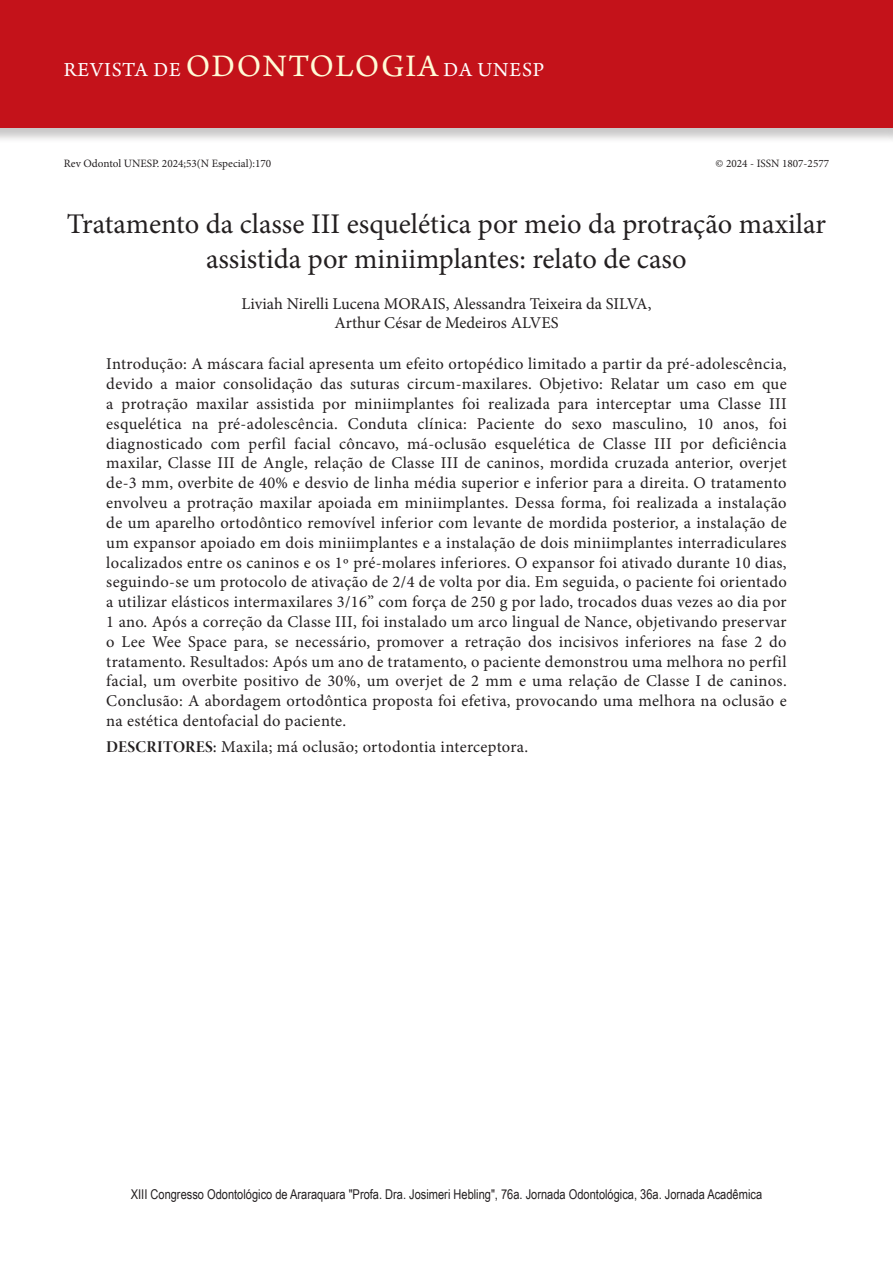
<style>
.page{position:relative;width:893px;height:1263px;background:#fff}
.page>*{position:absolute;margin:0;border:0;box-sizing:border-box;transform-origin:0 0}
.ArticleTitle{font:28.5px/34.2px "Minion Pro";color:#231f20;text-align:center}
.t1{font:21px "Arno Pro";letter-spacing:.04em;color:#fff}
.Abstract{font:16.5px/19.8px "Minion Pro";letter-spacing:.02em;color:#231f20;text-align:justify}
.Authors{font:16.5px/19.8px "Minion Pro";color:#231f20;text-align:center}
.Keywords{font:16.5px "Minion Pro";letter-spacing:.02em;color:#231f20}
.t2{font:13.5px "Arial Narrow";color:#231f20}
.t3{font:11.25px "Minion Pro";color:#231f20}
.s1{font-size:33px;color:#fffbd6}
.s2{font-family:"Minion Pro Bold Disp"}
</style>
<div class="page">
<div style="left:0;top:0;width:893px;height:144px;background:#231f20;opacity:.25"></div>
<div style="left:0;top:0;width:893px;height:128px;background:#c4121a"></div>
<p class="t1" style="left:64px;top:58px;width:482px">REVISTA DE <span class="s1">ODONTOLOGIA</span> DA UNESP</p>
<p class="t3" style="left:64px;top:156px;width:209px">Rev Odontol UNESP. 2024;53(N Especial):170</p>
<p class="t3" style="left:715px;top:156px;width:115px">© 2024 - ISSN 1807-2577</p>
<p class="ArticleTitle" style="left:67px;top:207px;width:761px">Tratamento da classe III esquelética por meio da protração maxilar assistida por miniimplantes: relato de caso</p>
<p class="Authors" style="left:242px;top:293px;width:411px">Liviah Nirelli Lucena MORAIS, Alessandra Teixeira da SILVA,<br>Arthur César de Medeiros ALVES</p>
<p class="Abstract" style="left:106px;top:354px;width:682px">Introdução: A máscara facial apresenta um efeito ortopédico limitado a partir da pré-adolescência, devido a maior consolidação das suturas circum-maxilares. Objetivo: Relatar um caso em que a protração maxilar assistida por miniimplantes foi realizada para interceptar uma Classe III esquelética na pré-adolescência. Conduta clínica: Paciente do sexo masculino, 10 anos, foi diagnosticado com perfil facial côncavo, má-oclusão esquelética de Classe III por deficiência maxilar, Classe III de Angle, relação de Classe III de caninos, mordida cruzada anterior, overjet de-3 mm, overbite de 40% e desvio de linha média superior e inferior para a direita. O tratamento envolveu a protração maxilar apoiada em miniimplantes. Dessa forma, foi realizada a instalação de um aparelho ortodôntico removível inferior com levante de mordida posterior, a instalação de um expansor apoiado em dois miniimplantes e a instalação de dois miniimplantes interradiculares localizados entre os caninos e os 1º pré-molares inferiores. O expansor foi ativado durante 10 dias, seguindo-se um protocolo de ativação de 2/4 de volta por dia. Em seguida, o paciente foi orientado a utilizar elásticos intermaxilares 3/16” com força de 250 g por lado, trocados duas vezes ao dia por 1 ano. Após a correção da Classe III, foi instalado um arco lingual de Nance, objetivando preservar o Lee Wee Space para, se necessário, promover a retração dos incisivos inferiores na fase 2 do tratamento. Resultados: Após um ano de tratamento, o paciente demonstrou uma melhora no perfil facial, um overbite positivo de 30%, um overjet de 2 mm e uma relação de Classe I de caninos.<br>Conclusão: A abordagem ortodôntica proposta foi efetiva, provocando uma melhora na oclusão e na estética dentofacial do paciente.</p>
<p class="Keywords" style="left:106px;top:736px;width:423px"><span class="s2">DESCRITORES:</span> Maxila; má oclusão; ortodontia interceptora.</p>
<p class="t2" style="left:131px;top:1184px;width:633px">XIII Congresso Odontológico de Araraquara "Profa. Dra. Josimeri Hebling", 76a. Jornada Odontológica, 36a. Jornada Acadêmica</p>
</div>
